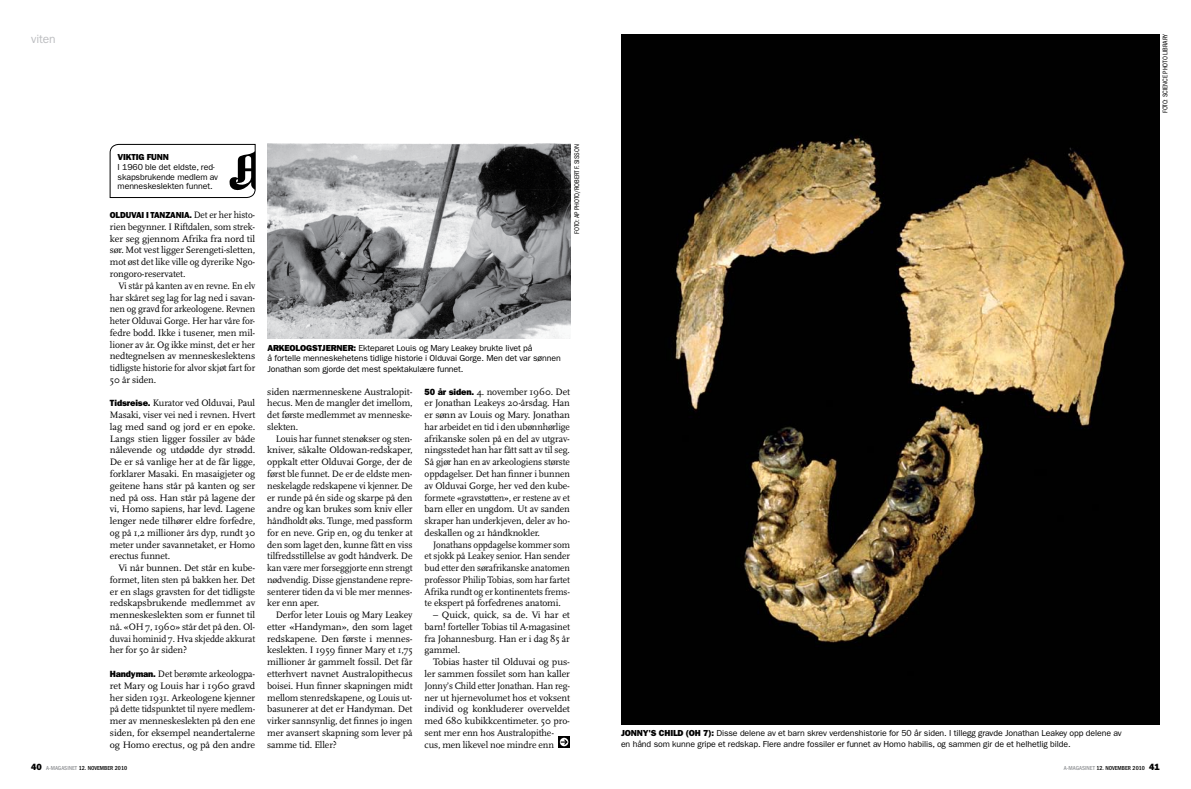
<style>
.page{position:relative;width:1191px;height:789px;background:#fff}
.page>*{position:absolute;margin:0;border:0;box-sizing:border-box;transform-origin:0 0}
.t1{font:12px "ITC Franklin Gothic Std";letter-spacing:-.015em;color:#bcbdc0}
.t2{font:9.8px/11.8px "Scala";letter-spacing:-.01em;color:#000;text-align:justify}
.t3{font:9.8px/11.8px "Scala";letter-spacing:-.01em;color:#000;text-align:justify;scale:1.04 1}
.t4{font:9.8px/11.8px "Scala";letter-spacing:-.01em;color:#000;text-align:justify;scale:.96 1}
.t5{font:8.8px/10.8px "ITC Franklin Gothic Std";letter-spacing:-.01em;color:#000}
.t6{font:8.8px "ITC Franklin Gothic Std Hvy";letter-spacing:-.015em;color:#000;scale:.96 1}
.t7{font:8.8px "ITC Franklin Gothic Std Hvy";letter-spacing:-.015em;color:#000}
.t8{font:condensed 7px "ITC Franklin Gothic Std";letter-spacing:-.01em;color:#000}
.t9{font:500 condensed 6px "ITC Franklin Gothic Std";color:#000}
.s1{font-family:"Scala";font-size:9.8px}
.s2{font-family:"ITC Franklin Gothic Std Hvy";font-size:9px}
.s3{font-family:"ITC Franklin Gothic Std Hvy";font-weight:400;font-stretch:normal;font-size:9px}
.s4{color:#939598}
.s5{font-family:"ITC Franklin Gothic Std Hvy"}
</style>
<div class="page">
<svg style="left:558px;top:736px;width:12px;height:11px"></svg>
<svg style="left:560px;top:737px;width:8px;height:8px"></svg>
<div style="left:621px;top:34px;width:538px;height:690px;background:#010101"></div>
<img style="left:675px;top:136px;width:451px;height:507px">
<img style="left:267px;top:143px;width:303px;height:195px">
<svg style="left:110px;top:144px;width:145px;height:54px"></svg>
<p class="t1" style="left:31px;top:32px;width:26px">viten</p>
<p class="t7" style="left:118px;top:152px;width:53px">VIKTIG FUNN</p>
<p class="t5" style="left:118px;top:162px;width:102px;line-height:9.7px">I 1960 ble det eldste, red&shy;skapsbrukende medlem av menneskeslekten funnet.</p>
<p class="t6" style="left:110px;top:210px;width:153px">OLDUVAI I TANZANIA. <span class="s1">Det er her histo-</span></p>
<p class="t2" style="left:110px;top:221px;width:147px">rien begynner. I Riftdalen, som strek&shy;ker seg gjennom Afrika fra nord til sør. Mot vest ligger Serengeti-sletten, mot øst det like ville og dyrerike Ngo&shy;rongoro-reservatet.</p>
<p class="t2" style="left:110px;top:279px;width:147px;text-indent:9px">Vi står på kanten av en revne. En elv har skåret seg lag for lag ned i savan&shy;nen og gravd for arkeologene. Revnen heter Olduvai Gorge. Her har våre for&shy;fedre bodd. Ikke i tusener, men mil&shy;lioner av år. Og ikke minst, det er her nedtegnelsen av menneskeslektens tidligste historie for alvor skjøt fart for 50 år siden.</p>
<p class="t2" style="left:110px;top:397px;width:147px"><span class="s2">Tidsreise.</span> Kurator ved Olduvai, Paul Masaki, viser vei ned i revnen. Hvert lag med sand og jord er en epoke.<br>Langs stien ligger fossiler av både nålevende og utdødde dyr strødd.<br>De er så vanlige her at de får ligge, forklarer Masaki. En masaigjeter og geitene hans står på kanten og ser ned på oss. Han står på lagene der vi, Homo sapiens, har levd. Lagene lenger nede tilhører eldre forfedre, og på 1,2 millioner års dyp, rundt 30 meter under savannetaket, er Homo erectus funnet.</p>
<p class="t2" style="left:110px;top:561px;width:147px;text-indent:9px">Vi når bunnen. Det står en kube&shy;formet, liten sten på bakken her. Det er en slags gravsten for det tidligste redskapsbrukende medlemmet av menneskeslekten som er funnet til nå. «OH 7, 1960» står det på den. Ol&shy;duvai hominid 7. Hva skjedde akkurat her for 50 år siden?</p>
<p class="t2" style="left:110px;top:667px;width:147px"><span class="s2">Handyman.</span> Det berømte arkeologpa&shy;ret Mary og Louis har i 1960 gravd her siden 1931. Arkeologene kjenner på dette tidspunktet til nyere medlem&shy;mer av menneskeslekten på den ene siden, for eksempel neandertalerne og Homo erectus, og på den andre</p>
<p class="t9" style="left:31px;top:763px;width:97px"><span class="s3">40</span> <span class="s4">A-MAGASINET</span> 12. NOVEMBER 2010</p>
<p class="t8" style="left:573px;top:234px;width:91px;rotate:-90deg">FOTO: AP PHOTO/ROBERT F. SISSON</p>
<p class="t5" style="left:267px;top:342px;width:295px"><span class="s5">ARKEOLOGSTJERNER:</span> Ekteparet Louis og Mary Leakey brukte livet på<br>å fortelle menneskehetens tidlige historie i Olduvai Gorge. Men det var sønnen<br>Jonathan som gjorde det mest spektakulære funnet.</p>
<p class="t2" style="left:267px;top:385px;width:147px">siden nærmenneskene Australopit&shy;hecus. Men de mangler det imellom, det første medlemmet av menneske&shy;slekten.</p>
<p class="t2" style="left:267px;top:432px;width:147px;text-indent:9px">Louis har funnet stenøkser og sten&shy;kniver, såkalte Oldowan-redskaper, oppkalt etter Olduvai Gorge, der de først ble funnet. De er de eldste men&shy;neskelagde redskapene vi kjenner. De er runde på én side og skarpe på den andre og kan brukes som kniv eller håndholdt øks. Tunge, med passform for en neve. Grip en, og du tenker at den som laget den, kunne fått en viss tilfredsstillelse av godt håndverk. De kan være mer forseggjorte enn strengt nødvendig. Disse gjenstandene repre&shy;senterer tiden da vi ble mer mennes&shy;ker enn aper.</p>
<p class="t2" style="left:267px;top:608px;width:147px;text-indent:9px">Derfor leter Louis og Mary Leakey etter «Handyman», den som laget redskapene. Den første i mennes&shy;keslekten. I 1959 finner Mary et 1,75 millioner år gammelt fossil. Det får etterhvert navnet Australopithecus boisei. Hun finner skapningen midt mellom stenredskapene, og Louis ut&shy;basunerer at det er Handyman. Det virker sannsynlig, det finnes jo ingen mer avansert skapning som lever på samme tid. Eller?</p>
<p class="t2" style="left:424px;top:385px;width:147px"><span class="s2">50 år siden.</span> 4. november 1960. Det er Jonathan Leakeys 20-årsdag. Han er sønn av Louis og Mary. Jonathan har arbeidet en tid i den ubønnhørlige afrikanske solen på en del av utgrav&shy;ningsstedet han har fått satt av til seg.<br>Så gjør han en av arkeologiens største oppdagelser. Det han finner i bunnen av Olduvai Gorge, her ved den kube&shy;formete «gravstøtten», er restene av et barn eller en ungdom. Ut av sanden skraper han underkjeven, deler av ho&shy;deskallen og 21 håndknokler.</p>
<p class="t4" style="left:424px;top:538px;width:153px;text-indent:9px">Jonathans oppdagelse kommer som et sjokk på Leakey senior. Han sender bud etter den sørafrikanske anatomen professor Philip Tobias, som har fartet Afrika rundt og er kontinentets frems&shy;te ekspert på forfedrenes anatomi.</p>
<p class="t3" style="left:424px;top:609px;width:141px;text-indent:9px">– Quick, quick, sa de. Vi har et barn! forteller Tobias til A-magasinet fra Johannesburg. Han er i dag 85 år gammel.</p>
<p class="t3" style="left:424px;top:655px;width:141px;text-align:left;text-indent:9px">Tobias haster til Olduvai og pus&shy;ler sammen fossilet som han kaller Jonny’s Child etter Jonathan. Han reg&shy;ner ut hjernevolumet hos et voksent individ og konkluderer overveldet med 680 kubikkcentimeter. 50 pro&shy;sent mer enn hos Australopithe&shy;cus, men likevel noe mindre enn</p>
<p class="t8" style="left:1161px;top:113px;width:81px;rotate:-90deg">FOTO: SCIENCE PHOTO LIBRARY</p>
<p class="t5" style="left:621px;top:727px;width:502px"><span class="s5">JONNY'S CHILD (OH 7):</span> Disse delene av et barn skrev verdenshistorie for 50 år siden. I tillegg gravde Jonathan Leakey opp delene av en hånd som kunne gripe et redskap. Flere andre fossiler er funnet av Homo habilis, og sammen gir de et helhetlig bilde.</p>
<p class="t9" style="left:1063px;top:763px;width:97px"><span class="s4">A-MAGASINET</span> 12. NOVEMBER 2010 <span class="s3">41</span></p>
</div>
